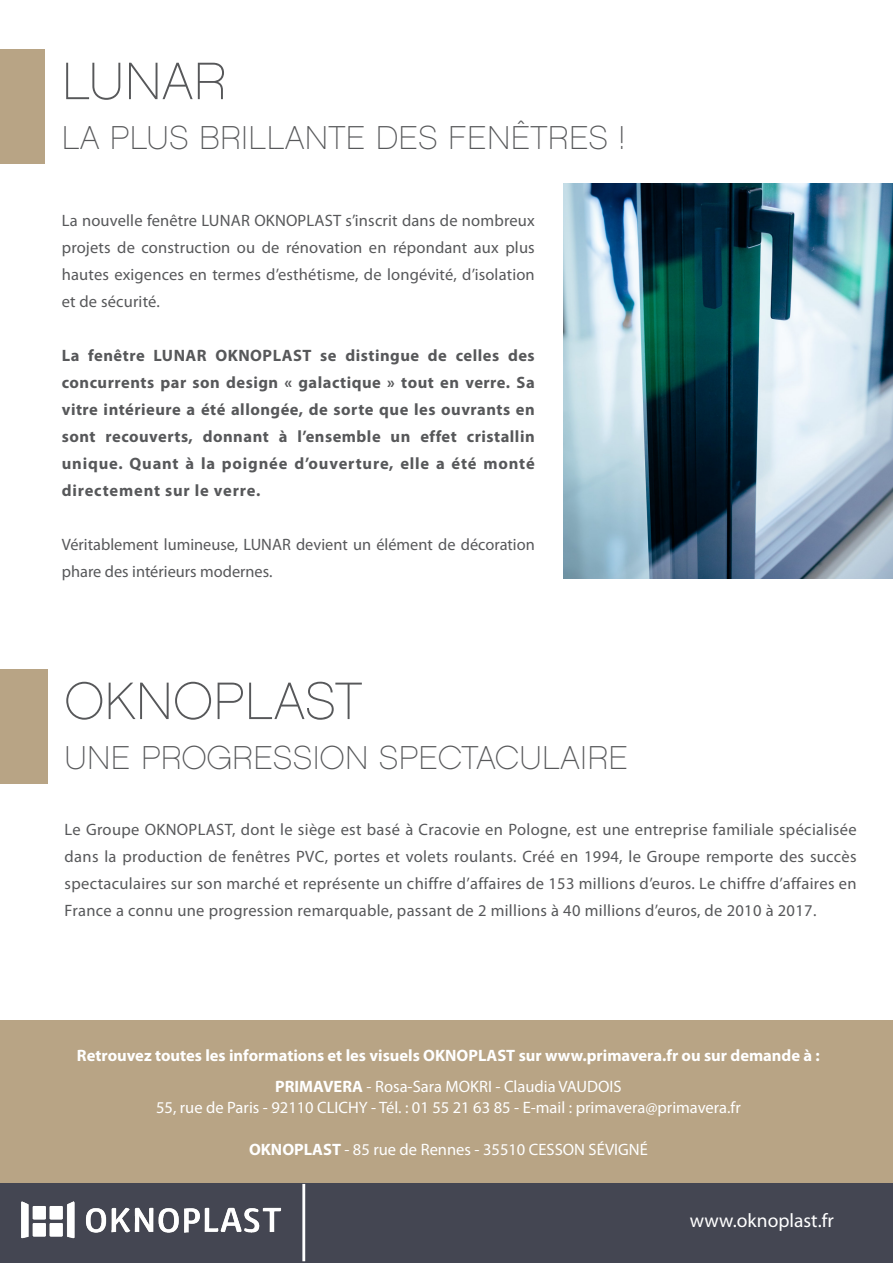
<style>
.page{position:relative;width:893px;height:1263px;background:#fff}
.page>*{position:absolute;margin:0;border:0;box-sizing:border-box;transform-origin:0 0}
.t1{font:52.5px "Chalet Paris Nineteen Eighty";letter-spacing:.01em;color:#57585a}
.t2{font:33px "Chalet Paris Nineteen Eighty";letter-spacing:.01em;color:#57585a}
.t3{font:19.5px "Myriad Pro";color:#fff}
.t4{font:16.5px/27px "Myriad Pro";letter-spacing:.01em;color:#57585a;text-align:justify}
.t5{font:700 16.5px/27px "Myriad Pro";letter-spacing:.05em;color:#57585a;text-align:justify}
.t6{font:16.5px "Myriad Pro";color:#fff}
.t7{font:700 16.5px "Myriad Pro";color:#fff}
.s1{font-weight:700}
</style>
<div class="page">
<div style="left:0;top:1020px;width:893px;height:164px;background:#b8a485"></div>
<div style="left:0;top:1183px;width:893px;height:80px;background:#444652"></div>
<img style="left:21px;top:1201px;width:261px;height:38px">
<hr style="left:302px;top:1184px;width:3px;height:77px;background:#fff">
<div style="left:0;top:49px;width:45px;height:115px;background:#b8a485"></div>
<img style="left:563px;top:184px;width:330px;height:394px">
<div style="left:0;top:669px;width:47px;height:115px;background:#b8a485"></div>
<p class="t1" style="left:62px;top:50px;width:166px">LUNAR</p>
<p class="t2" style="left:62px;top:118px;width:565px">LA PLUS BRILLANTE DES FENÊTRES !</p>
<p class="t4" style="left:62px;top:207px;width:474px">La nouvelle fenêtre LUNAR OKNOPLAST s’inscrit dans de nombreux projets de construction ou de rénovation en répondant aux plus hautes exigences en termes d’esthétisme, de longévité, d’isolation et de sécurité.</p>
<p class="t5" style="left:62px;top:341px;width:474px">La fenêtre LUNAR OKNOPLAST se distingue de celles des concurrents par son design « galactique » tout en verre. Sa vitre intérieure a été allongée, de sorte que les ouvrants en sont recouverts, donnant à l’ensemble un effet cristallin unique. Quant à la poignée d’ouverture, elle a été monté directement sur le verre.</p>
<p class="t4" style="left:62px;top:531px;width:474px">Véritablement lumineuse, LUNAR devient un élément de décoration phare des intérieurs modernes.</p>
<p class="t1" style="left:65px;top:670px;width:299px">OKNOPLAST</p>
<p class="t2" style="left:65px;top:738px;width:565px">UNE PROGRESSION SPECTACULAIRE</p>
<p class="t4" style="left:65px;top:816px;width:794px">Le Groupe OKNOPLAST, dont le siège est basé à Cracovie en Pologne, est une entreprise familiale spécialisée dans la production de fenêtres PVC, portes et volets roulants. Créé en 1994, le Groupe remporte des succès spectaculaires sur son marché et représente un chiffre d’affaires de 153 millions d’euros. Le chiffre d’affaires en France a connu une progression remarquable, passant de 2 millions à 40 millions d’euros, de 2010 à 2017.</p>
<p class="t7" style="left:77px;top:1044px;width:744px">Retrouvez toutes les informations et les visuels OKNOPLAST sur www.primavera.fr ou sur demande à :</p>
<p class="t6" style="left:275px;top:1076px;width:348px"><span class="s1">PRIMAVERA</span> - Rosa-Sara MOKRI - Claudia VAUDOIS</p>
<p class="t6" style="left:156px;top:1097px;width:586px">55, rue de Paris - 92110 CLICHY - Tél. : 01 55 21 63 85 - E-mail : primavera@primavera.fr</p>
<p class="t6" style="left:249px;top:1139px;width:400px"><span class="s1">OKNOPLAST</span> - 85 rue de Rennes - 35510 CESSON SÉVIGNÉ</p>
<p class="t3" style="left:690px;top:1208px;width:145px">www.oknoplast.fr</p>
</div>
